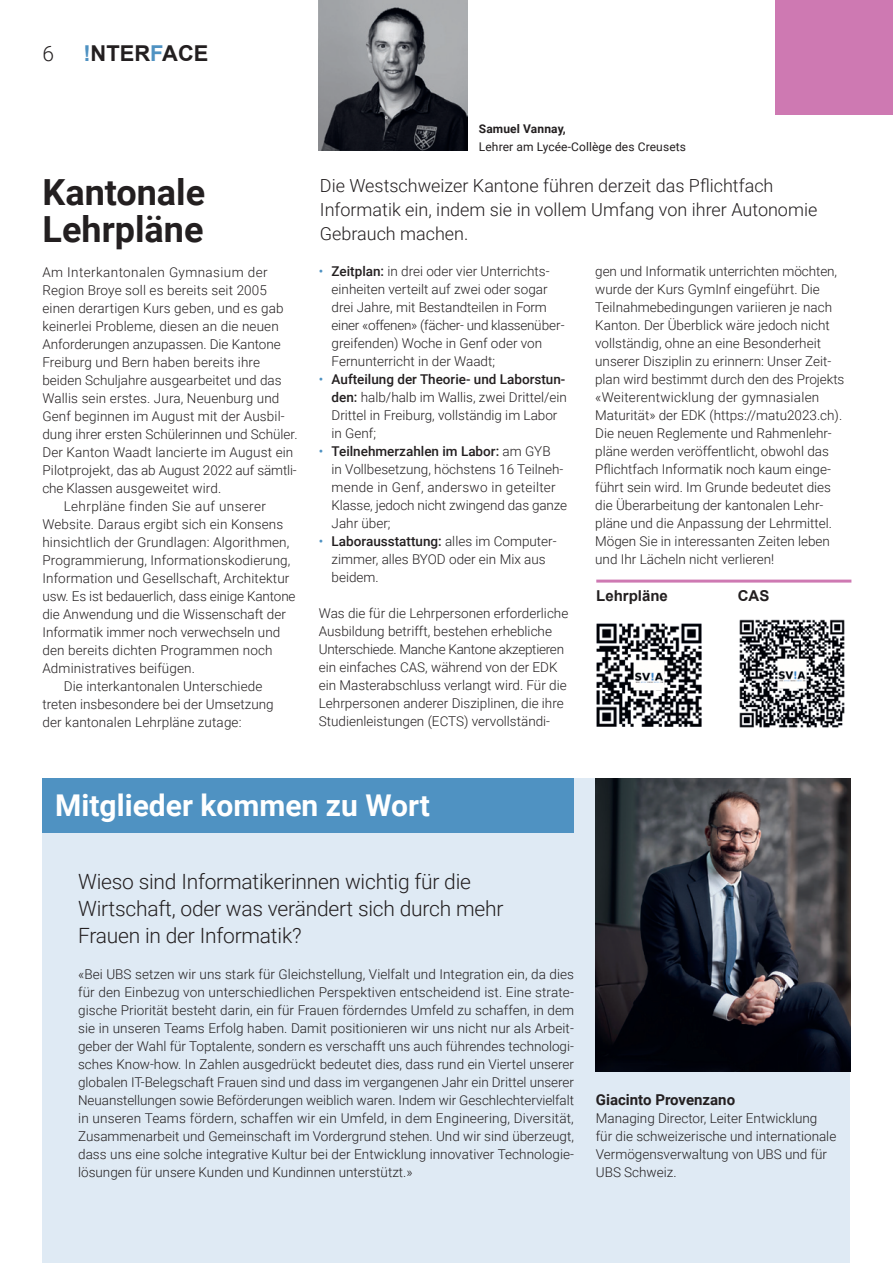
<style>
.page{position:relative;width:893px;height:1263px;background:#fff}
.page>*{position:absolute;margin:0;border:0;box-sizing:border-box;transform-origin:0 0}
.t1{font:700 36px/37.2px "Roboto";color:#231f20}
.t2{font:700 30px "Roboto";color:#fff}
.t3{font:700 21.9px "Arial";color:#231f20}
.t4{font:300 21px/27px "Roboto";letter-spacing:-.01em;color:#231f20}
.t5{font:300 18px/24px "Roboto";color:#231f20}
.t6{font:700 15px "Roboto";color:#231f20}
.t7{font:700 15px "Arial";color:#231f20}
.t8{font:300 13.5px/18px "Roboto";color:#231f20}
.t9{font:300 13.5px "Roboto";letter-spacing:.03em;color:#231f20}
.t10{font:12px "Roboto";letter-spacing:.01em;color:#231f20}
.t11{font:700 12px "Roboto";letter-spacing:.01em;color:#231f20}
.s1{color:#4f92c2}
.s2{font-weight:400;color:#4f92c2}
.s3{font-weight:500}
</style>
<div class="page">
<div style="left:775px;top:0;width:118px;height:115px;background:#ce79b2"></div>
<div style="left:43px;top:778px;width:807px;height:485px;background:#dfeaf4"></div>
<img style="left:595px;top:778px;width:255px;height:293px">
<div style="left:43px;top:778px;width:531px;height:54px;background:#4f92c2"></div>
<img style="left:596px;top:623px;width:106px;height:104px">
<img style="left:739px;top:619px;width:106px;height:109px">
<hr style="left:596px;top:580px;width:255px;height:3px;background:#ce79b2">
<img style="left:319px;top:0;width:148px;height:151px">
<h3 class="t4" style="left:43px;top:39px;width:13px">6</h3>
<h3 class="t3" style="left:83px;top:38px;width:126px"><span class="s1">!</span>NTER<span class="s1">F</span>ACE</h3>
<h1 class="t1" style="left:43px;top:172px;width:164px">Kantonale<br>Lehrpläne</h1>
<p class="t9" style="left:42px;top:262px;width:227px">Am Interkantonalen Gymnasium der</p>
<p class="t8" style="left:42px;top:280px;width:226px">Region Broye soll es bereits seit 2005</p>
<p class="t8" style="left:42px;top:298px;width:243px">einen derartigen Kurs geben, und es gab</p>
<p class="t8" style="left:42px;top:316px;width:238px">keinerlei Probleme, diesen an die neuen</p>
<p class="t8" style="left:42px;top:334px;width:240px">Anforderungen anzupassen. Die Kantone</p>
<p class="t8" style="left:42px;top:352px;width:219px">Freiburg und Bern haben bereits ihre</p>
<p class="t8" style="left:42px;top:370px;width:241px">beiden Schuljahre ausgearbeitet und das</p>
<p class="t8" style="left:42px;top:388px;width:238px">Wallis sein erstes. Jura, Neuenburg und</p>
<p class="t8" style="left:42px;top:406px;width:244px">Genf beginnen im August mit der Ausbil-</p>
<p class="t8" style="left:42px;top:424px;width:257px">dung ihrer ersten Schülerinnen und Schüler.</p>
<p class="t8" style="left:42px;top:442px;width:252px">Der Kanton Waadt lancierte im August ein</p>
<p class="t8" style="left:42px;top:460px;width:256px">Pilotprojekt, das ab August 2022 auf sämtli-</p>
<p class="t8" style="left:42px;top:478px;width:180px">che Klassen ausgeweitet wird.</p>
<p class="t9" style="left:64px;top:496px;width:204px">Lehrpläne finden Sie auf unserer</p>
<p class="t8" style="left:42px;top:514px;width:242px">Website. Daraus ergibt sich ein Konsens</p>
<p class="t8" style="left:42px;top:532px;width:248px">hinsichtlich der Grundlagen: Algorithmen,</p>
<p class="t8" style="left:42px;top:550px;width:249px">Programmierung, Informationskodierung,</p>
<p class="t8" style="left:42px;top:568px;width:248px">Information und Gesellschaft, Architektur</p>
<p class="t8" style="left:42px;top:586px;width:255px">usw. Es ist bedauerlich, dass einige Kantone</p>
<p class="t8" style="left:42px;top:604px;width:245px">die Anwendung und die Wissenschaft der</p>
<p class="t8" style="left:42px;top:622px;width:239px">Informatik immer noch verwechseln und</p>
<p class="t8" style="left:42px;top:640px;width:232px">den bereits dichten Programmen noch</p>
<p class="t8" style="left:42px;top:658px;width:154px">Administratives beifügen.</p>
<p class="t8" style="left:64px;top:676px;width:200px">Die interkantonalen Unterschiede</p>
<p class="t8" style="left:42px;top:694px;width:233px">treten insbesondere bei der Umsetzung</p>
<p class="t8" style="left:42px;top:712px;width:201px">der kantonalen Lehrpläne zutage:</p>
<p class="t11" style="left:479px;top:120px;width:88px">Samuel Vannay,</p>
<p class="t10" style="left:479px;top:138px;width:209px">Lehrer am Lycée-Collège des Creusets</p>
<h3 class="t5" style="left:320px;top:173px;width:499px">Die Westschweizer Kantone führen derzeit das Pflichtfach<br>Informatik ein, indem sie in vollem Umfang von ihrer Autonomie<br>Gebrauch machen.</h3>
<p class="t8" style="left:332px;top:262px;width:235px;text-indent:-13px"><span class="s2">•</span> <span class="s3">Zeitplan:</span> in drei oder vier Unterrichts&shy;einheiten verteilt auf zwei oder sogar drei Jahre, mit Bestandteilen in Form einer «offenen» (fächer- und klassenüber&shy;greifenden) Woche in Genf oder von Fernunterricht in der Waadt;</p>
<p class="t8" style="left:332px;top:370px;width:237px;text-indent:-13px"><span class="s2">•</span> <span class="s3">Aufteilung der Theorie- und Laborstun&shy;den:</span> halb/halb im Wallis, zwei Drittel/ein Drittel in Freiburg, vollständig im Labor in Genf;</p>
<p class="t8" style="left:332px;top:442px;width:237px;text-indent:-13px"><span class="s2">•</span> <span class="s3">Teilnehmerzahlen im Labor:</span> am GYB<br>in Vollbesetzung, höchstens 16 Teilneh&shy;mende in Genf, anderswo in geteilter<br>Klasse, jedoch nicht zwingend das ganze<br>Jahr über;</p>
<p class="t8" style="left:332px;top:532px;width:227px;text-indent:-13px"><span class="s2">•</span> <span class="s3">Laborausstattung:</span> alles im Computer&shy;zimmer, alles BYOD oder ein Mix aus beidem.</p>
<p class="t8" style="left:319px;top:604px;width:251px">Was die für die Lehrpersonen erforderliche Ausbildung betrifft, bestehen erhebliche Unterschiede. Manche Kantone akzeptieren ein einfaches CAS, während von der EDK ein Masterabschluss verlangt wird. Für die Lehrpersonen anderer Disziplinen, die ihre Studienleistungen (ECTS) vervollständi-</p>
<p class="t8" style="left:595px;top:262px;width:251px">gen und Informatik unterrichten möchten, wurde der Kurs GymInf eingeführt. Die Teilnahmebedingungen variieren je nach Kanton. Der Überblick wäre jedoch nicht vollständig, ohne an eine Besonderheit unserer Disziplin zu erinnern: Unser Zeit&shy;plan wird bestimmt durch den des Projekts «Weiterentwicklung der gymnasialen Maturität» der EDK (https://matu2023.ch).<br>Die neuen Reglemente und Rahmenlehr&shy;pläne werden veröffentlicht, obwohl das Pflichtfach Informatik noch kaum einge&shy;führt sein wird. Im Grunde bedeutet dies die Überarbeitung der kantonalen Lehr&shy;pläne und die Anpassung der Lehrmittel.<br>Mögen Sie in interessanten Zeiten leben und Ihr Lächeln nicht verlieren!</p>
<p class="t7" style="left:596px;top:585px;width:73px">Lehrpläne</p>
<p class="t7" style="left:738px;top:585px;width:33px">CAS</p>
<h2 class="t2" style="left:55px;top:785px;width:376px">Mitglieder kommen zu Wort</h2>
<h3 class="t4" style="left:78px;top:867px;width:427px">Wieso sind Informatikerinnen wichtig für die<br>Wirtschaft, oder was verändert sich durch mehr<br>Frauen in der Informatik?</h3>
<p class="t8" style="left:78px;top:964px;width:497px;text-align:justify">«Bei UBS setzen wir uns stark für Gleichstellung, Vielfalt und Integration ein, da dies für den Einbezug von unterschiedlichen Perspektiven entscheidend ist. Eine strate&shy;gische Priorität besteht darin, ein für Frauen förderndes Umfeld zu schaffen, in dem sie in unseren Teams Erfolg haben. Damit positionieren wir uns nicht nur als Arbeit&shy;geber der Wahl für Toptalente, sondern es verschafft uns auch führendes technologi&shy;sches Know-how. In Zahlen ausgedrückt bedeutet dies, dass rund ein Viertel unserer globalen IT-Belegschaft Frauen sind und dass im vergangenen Jahr ein Drittel unserer Neuanstellungen sowie Beförderungen weiblich waren. Indem wir Geschlechtervielfalt in unseren Teams fördern, schaffen wir ein Umfeld, in dem Engineering, Diversität, Zusammenarbeit und Gemeinschaft im Vordergrund stehen. Und wir sind überzeugt, dass uns eine solche integrative Kultur bei der Entwicklung innovativer Technologie&shy;lösungen für unsere Kunden und Kundinnen unterstützt.»</p>
<p class="t6" style="left:596px;top:1089px;width:141px">Giacinto Provenzano</p>
<p class="t8" style="left:596px;top:1108px;width:242px">Managing Director, Leiter Entwicklung für die schweizerische und internationale Vermögensverwaltung von UBS und für UBS Schweiz.</p>
</div>
